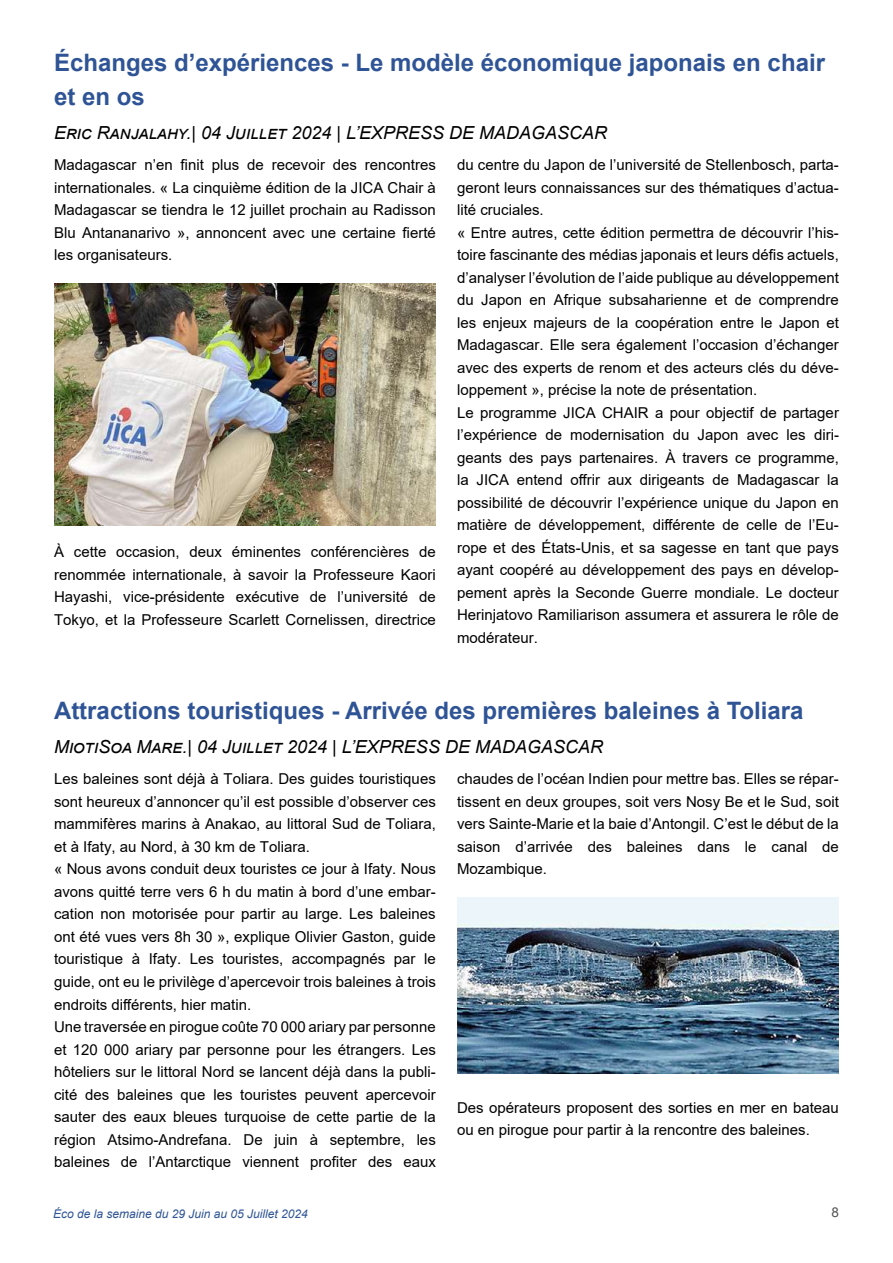
<style>
.page{position:relative;width:893px;height:1263px;background:#fff}
.page>*{position:absolute;margin:0;border:0;box-sizing:border-box;transform-origin:0 0}
.t1{font:700 24px/33.3px "Arial";color:#2f5496}
.t2{font:italic 18px "Arial";color:#000}
.t3{font:15px/22.5px "Arial";color:#000;text-align:justify}
.t4{font:13.5px "Arial";color:#525252}
.t5{font:italic 12px "Arial";color:#2f5496}
</style>
<div class="page">
<img style="left:54px;top:283px;width:382px;height:243px">
<img style="left:457px;top:898px;width:382px;height:176px">
<h1 class="t1" style="left:54px;top:47px;width:772px">Échanges d’expériences - Le modèle économique japonais en chair et en os</h1>
<p class="t2" style="left:54px;top:121px;width:555px">Eric Ranjalahy.| 04 Juillet 2024 | L’EXPRESS DE MADAGASCAR</p>
<p class="t3" style="left:54px;top:154px;width:383px">Madagascar n’en finit plus de recevoir des rencontres internationales. « La cinquième édition de la JICA Chair à Madagascar se tiendra le 12 juillet prochain au Radisson Blu Antananarivo », annoncent avec une certaine fierté les organisateurs.</p>
<p class="t3" style="left:457px;top:154px;width:383px;text-align:left">du centre du Japon de l’université de Stellenbosch, parta&shy;geront leurs connaissances sur des thématiques d’actua&shy;lité cruciales.<br>« Entre autres, cette édition permettra de découvrir l’his&shy;toire fascinante des médias japonais et leurs défis actuels, d’analyser l’évolution de l’aide publique au développement du Japon en Afrique subsaharienne et de comprendre les enjeux majeurs de la coopération entre le Japon et Madagascar. Elle sera également l’occasion d’échanger avec des experts de renom et des acteurs clés du déve&shy;loppement », précise la note de présentation.<br>Le programme JICA CHAIR a pour objectif de partager l’expérience de modernisation du Japon avec les diri&shy;geants des pays partenaires. À travers ce programme, la JICA entend offrir aux dirigeants de Madagascar la possibilité de découvrir l’expérience unique du Japon en matière de développement, différente de celle de l’Eu&shy;rope et des États-Unis, et sa sagesse en tant que pays ayant coopéré au développement des pays en dévelop&shy;pement après la Seconde Guerre mondiale. Le docteur Herinjatovo Ramiliarison assumera et assurera le rôle de modérateur.</p>
<p class="t3" style="left:54px;top:541px;width:383px">À cette occasion, deux éminentes conférencières de renommée internationale, à savoir la Professeure Kaori Hayashi, vice-présidente exécutive de l’université de Tokyo, et la Professeure Scarlett Cornelissen, directrice</p>
<h1 class="t1" style="left:54px;top:694px;width:751px">Attractions touristiques - Arrivée des premières baleines à Toliara</h1>
<p class="t2" style="left:54px;top:735px;width:550px">MiotiSoa Mare.| 04 Juillet 2024 | L’EXPRESS DE MADAGASCAR</p>
<p class="t3" style="left:54px;top:768px;width:383px;text-align:left">Les baleines sont déjà à Toliara. Des guides touristiques sont heureux d’annoncer qu’il est possible d’observer ces mammifères marins à Anakao, au littoral Sud de Toliara, et à Ifaty, au Nord, à 30 km de Toliara.<br>« Nous avons conduit deux touristes ce jour à Ifaty. Nous avons quitté terre vers 6 h du matin à bord d’une embar&shy;cation non motorisée pour partir au large. Les baleines ont été vues vers 8h 30 », explique Olivier Gaston, guide touristique à Ifaty. Les touristes, accompagnés par le guide, ont eu le privilège d’apercevoir trois baleines à trois endroits différents, hier matin.<br>Une traversée en pirogue coûte 70 000 ariary par personne et 120 000 ariary par personne pour les étrangers. Les hôteliers sur le littoral Nord se lancent déjà dans la publi&shy;cité des baleines que les touristes peuvent apercevoir sauter des eaux bleues turquoise de cette partie de la région Atsimo-Andrefana. De juin à septembre, les baleines de l’Antarctique viennent profiter des eaux</p>
<p class="t3" style="left:457px;top:768px;width:383px">chaudes de l’océan Indien pour mettre bas. Elles se répar&shy;tissent en deux groupes, soit vers Nosy Be et le Sud, soit vers Sainte-Marie et la baie d’Antongil. C’est le début de la saison d’arrivée des baleines dans le canal de Mozambique.</p>
<p class="t3" style="left:457px;top:1096px;width:383px">Des opérateurs proposent des sorties en mer en bateau ou en pirogue pour partir à la rencontre des baleines.</p>
<p class="t5" style="left:53px;top:1205px;width:256px">Éco de la semaine du 29 Juin au 05 Juillet 2024</p>
<p class="t4" style="left:831px;top:1203px;width:9px">8</p>
</div>
